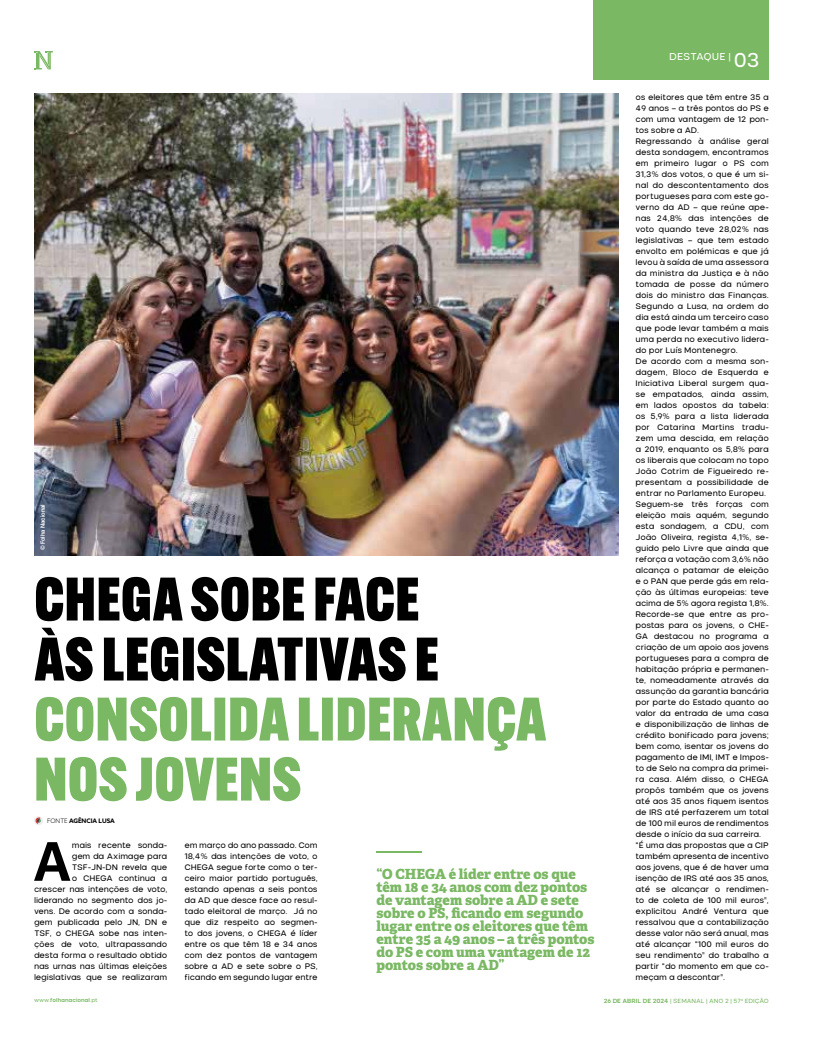
<style>
.page{position:relative;width:820px;height:1049px;background:#fff}
.page>*{position:absolute;margin:0;border:0;box-sizing:border-box;transform-origin:0 0}
.t1{font:900 60px/60px "Alternate Gothic Cond ATF";letter-spacing:.02em;color:#000}
.t2{font:900 60px/60px "Alternate Gothic Cond ATF";letter-spacing:.02em;color:#7ab863}
.t3{font:700 54.8px "Galvji";color:#000}
.t4{font:800 14px/13px "Adelle";letter-spacing:-.005em;color:#7ab863}
.t5{font:10px "Nominee";letter-spacing:-.02em;color:#fff}
.t6{font:8px/11px "Nominee";letter-spacing:-.03em;color:#000;text-align:right}
.t7{font:700 6.2px "Azo Sans";color:#000}
.t8{font:6px "Nominee";letter-spacing:-.01em;color:#7ab863}
.t9{font:600 6px "Articulat CF";color:#fff}
.t10{font:700 5.5px "Nominee";letter-spacing:-.015em;color:#7ab863}
.s1{font-weight:300}
.s2{font-size:20px}
.s3{font-weight:400}
.s4{font-weight:700}
</style>
<div class="page">
<img style="left:34px;top:93px;width:584px;height:462px">
<svg style="left:34px;top:816px;width:9px;height:9px"></svg>
<svg style="left:36px;top:817px;width:5px;height:7px"></svg>
<hr style="left:376px;top:851px;width:46px;height:1px;background:#7ab863">
<svg style="left:34px;top:51px;width:19px;height:18px"></svg>
<div style="left:593px;top:0;width:175px;height:80px;background:#7ab863"></div>
<p class="t9" style="left:38px;top:550px;width:48px;rotate:-90deg">© Folha Nacional</p>
<h1 class="t1" style="left:35px;top:569px;width:405px">CHEGA SOBE FACE<br>ÀS LEGISLATIVAS E</h1>
<h1 class="t2" style="left:35px;top:689px;width:512px">CONSOLIDA LIDERANÇA<br>NOS JOVENS</h1>
<p class="t7" style="left:47px;top:817px;width:69px"><span class="s1">FONTE</span> AGÊNCIA LUSA</p>
<p class="t6" style="left:34px;top:839px;width:135px">mais recente sonda-<br>gem da Aximage para<br>TSF-JN-DN revela que<br>o CHEGA continua a<br>crescer nas intenções de voto, liderando no segmento dos jo&shy;vens. De acordo com a sonda&shy;gem publicada pelo JN, DN e<br>TSF, o CHEGA sobe nas inten&shy;ções de voto, ultrapassando desta forma o resultado obtido nas urnas nas últimas eleições legislativas que se realizaram</p>
<p class="t6" style="left:184px;top:839px;width:135px;text-align:justify">em março do ano passado. Com 18,4% das intenções de voto, o CHEGA segue forte como o ter&shy;ceiro maior partido português, estando apenas a seis pontos da AD que desce face ao resul&shy;tado eleitoral de março. Já no que diz respeito ao segmen&shy;to dos jovens, o CHEGA é líder entre os que têm 18 e 34 anos com dez pontos de vantagem sobre a AD e sete sobre o PS, ficando em segundo lugar entre</p>
<h2 class="t3" style="left:32px;top:829px;width:42px">A</h2>
<h3 class="t4" style="left:376px;top:868px;width:219px">“O CHEGA é líder entre os que têm 18 e 34 anos com dez pontos de vantagem sobre a AD e sete sobre o PS, ficando em segundo lugar entre os eleitores que têm entre 35 a 49 anos – a três pontos do PS e com uma vantagem de 12 pontos sobre a AD”</h3>
<p class="t5" style="left:669px;top:50px;width:92px">DESTAQUE | <span class="s2">03</span></p>
<p class="t6" style="left:635px;top:91px;width:135px;text-align:left">os eleitores que têm entre 35 a<br>49 anos – a três pontos do PS e com uma vantagem de 12 pon&shy;tos sobre a AD.<br>Regressando à análise geral desta sondagem, encontramos em primeiro lugar o PS com<br>31,3% dos votos, o que é um si&shy;nal do descontentamento dos portugueses para com este go&shy;verno da AD – que reúne ape&shy;nas 24,8% das intenções de voto quando teve 28,02% nas legislativas – que tem estado envolto em polémicas e que já levou à saída de uma assessora da ministra da Justiça e à não tomada de posse da número dois do ministro das Finanças.<br>Segundo a Lusa, na ordem do dia está ainda um terceiro caso que pode levar também a mais uma perda no executivo lidera&shy;do por Luís Montenegro.<br>De acordo com a mesma son&shy;dagem, Bloco de Esquerda e<br>Iniciativa Liberal surgem qua&shy;se empatados, ainda assim, em lados opostos da tabela: os 5,9% para a lista liderada por Catarina Martins tradu&shy;zem uma descida, em relação a 2019, enquanto os 5,8% para os liberais que colocam no topo<br>João Cotrim de Figueiredo re&shy;presentam a possibilidade de entrar no Parlamento Europeu.<br>Seguem-se três forças com eleição mais aquém, segundo esta sondagem, a CDU, com<br>João Oliveira, regista 4,1%, se&shy;guido pelo Livre que ainda que reforça a votação com 3,6% não alcança o patamar de eleição e o PAN que perde gás em rela&shy;ção às últimas europeias: teve acima de 5% agora regista 1,8%.<br>Recorde-se que entre as pro&shy;postas para os jovens, o CHE-<br>GA destacou no programa a criação de um apoio aos jovens portugueses para a compra de habitação própria e permanen&shy;te, nomeadamente através da assunção da garantia bancária por parte do Estado quanto ao valor da entrada de uma casa e disponibilização de linhas de crédito bonificado para jovens; bem como, isentar os jovens do pagamento de IMI, IMT e Impos&shy;to de Selo na compra da primei&shy;ra casa. Além disso, o CHEGA propôs também que os jovens até aos 35 anos fiquem isentos de IRS até perfazerem um total de 100 mil euros de rendimentos desde o início da sua carreira. “É uma das propostas que a CIP também apresenta de incentivo aos jovens, que é de haver uma isenção de IRS até aos 35 anos, até se alcançar o rendimen&shy;to de coleta de 100 mil euros”, explicitou André Ventura que ressalvou que a contabilização desse valor não será anual, mas até alcançar “100 mil euros do seu rendimento” do trabalho a partir “do momento em que co&shy;meçam a descontar”.</p>
<p class="t10" style="left:34px;top:997px;width:65px"><span class="s3">www.</span>folhanacional<span class="s3">.pt</span></p>
<p class="t8" style="left:603px;top:997px;width:167px"><span class="s4">26 DE ABRIL DE 2024</span> | SEMANAL | ANO 2 | 57<sup>a</sup> EDIÇÃO</p>
</div>
